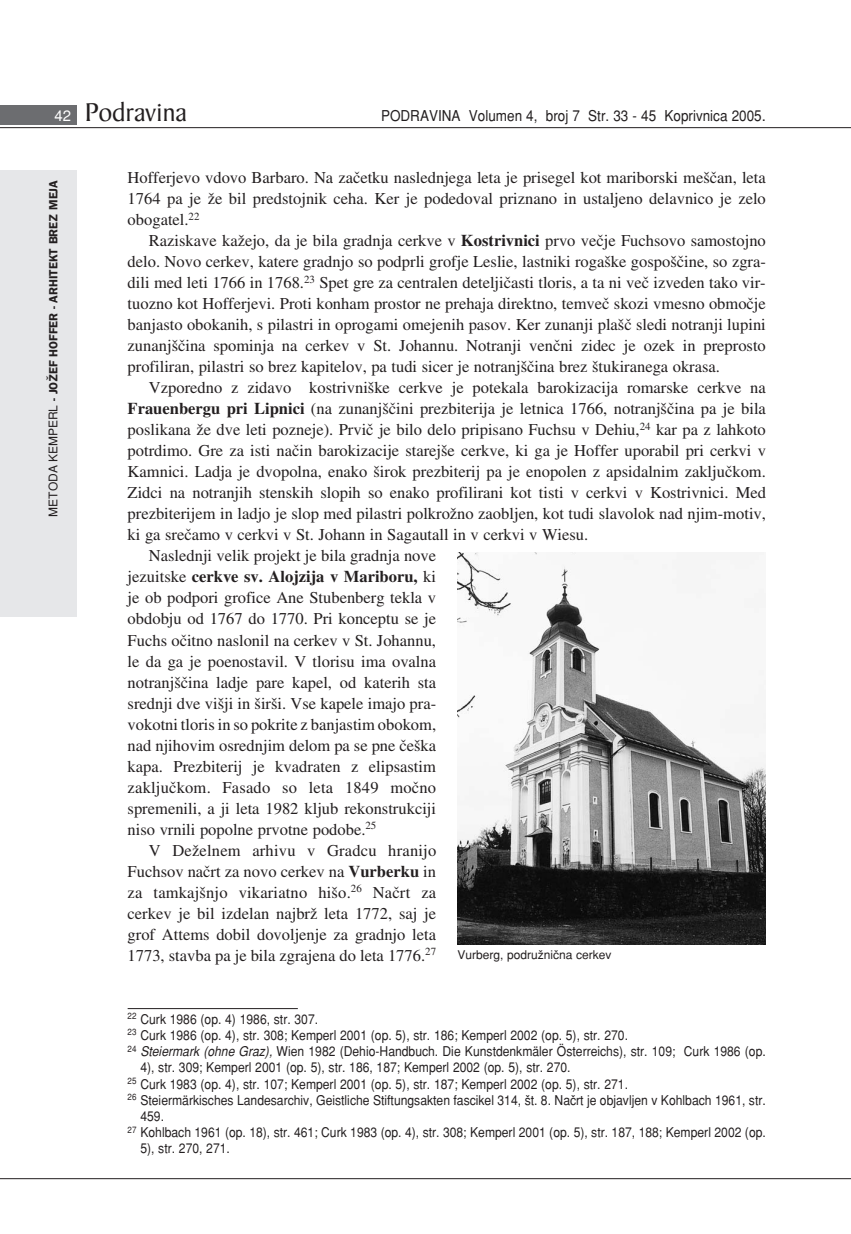
<style>
.page{position:relative;width:851px;height:1234px;background:#fff}
.page>*{position:absolute;margin:0;border:0;box-sizing:border-box;transform-origin:0 0}
.t1{font:500 27.6px "MER Baker Signet";color:#231f20}
.t2{font:500 16.5px/21px "MER Times";color:#231f20;text-align:justify}
.t3{font:700 16.5px "MER Times";color:#231f20}
.t4{font:500 15px "MER Helvetica";color:#231f20;scale:.9 1}
.t5{font:500 13.5px "MER Helvetica";color:#231f20;scale:.9 1}
.t6{font:700 12px "MER Franklin Gothic";letter-spacing:-.005em;color:#231f20}
.t7{font:500 12px "MER Helvetica";color:#231f20}
.s1{font-family:"MER Helvetica";font-size:15px;color:#fff}
.s2{font-family:"MER Helvetica";font-weight:500}
.s3{font-weight:700}
.s4{font-weight:500}
.s5{font-style:italic}
</style>
<div class="page">
<div style="left:0;top:105px;width:77px;height:19px;background:#6c6d70"></div>
<hr style="left:0;top:127px;width:850px;height:1px;background:#231f20">
<hr style="left:0;top:1177px;width:850px;height:1px;background:#231f20">
<div style="left:0;top:170px;width:77px;height:447px;background:#e6e7e9"></div>
<hr style="left:128px;top:1008px;width:170px;height:1px;background:#231f20">
<img style="left:457px;top:552px;width:308px;height:392px">
<h1 class="t1" style="left:55px;top:101px;width:134px"><span class="s1">42</span> Podravina</h1>
<p class="t4" style="left:381px;top:110px;width:429px">PODRAVINA Volumen 4, broj 7 Str. 33 - 45 Koprivnica 2005.</p>
<p class="t6" style="left:49px;top:516px;width:338px;rotate:-90deg"><span class="s2">METODA KEMPERL</span> - JOŽEF HOFFER - ARHITEKT BREZ MEJA</p>
<p class="t2" style="left:128px;top:169px;width:639px">Hofferjevo vdovo Barbaro. Na začetku naslednjega leta je prisegel kot mariborski meščan, leta 1764 pa je že bil predstojnik ceha. Ker je podedoval priznano in ustaljeno delavnico je zelo obogatel.<sup>22</sup></p>
<p class="t2" style="left:128px;top:232px;width:639px;text-indent:21px">Raziskave kažejo, da je bila gradnja cerkve v <span class="s3">Kostrivnici</span> prvo večje Fuchsovo samostojno delo. Novo cerkev, katere gradnjo so podprli grofje Leslie, lastniki rogaške gospoščine, so zgra&shy;di li med leti 1766 in 1768.<sup>23</sup> Spet gre za centralen deteljičasti tloris, a ta ni več izveden tako vir&shy;tuozno kot Hofferjevi. Proti konham prostor ne prehaja direktno, temveč skozi vmesno območje banjasto obokanih, s pilastri in oprogami omejenih pasov. Ker zunanji plašč sledi notranji lupini zunanjščina spominja na cerkev v St. Johannu. Notranji venčni zidec je ozek in preprosto profiliran, pilastri so brez kapitelov, pa tudi sicer je notranjščina brez štukiranega okrasa.</p>
<p class="t2" style="left:149px;top:379px;width:618px">Vzporedno z zidavo kostrivniške cerkve je potekala barokizacija romarske cerkve na</p>
<p class="t2" style="left:128px;top:400px;width:639px"><span class="s3">Frauenbergu pri Lipnici</span> (na zunanjščini prezbiterija je letnica 1766, notranjščina pa je bila</p>
<p class="t2" style="left:128px;top:421px;width:639px">poslikana že dve leti pozneje). Prvič je bilo delo pripisano Fuchsu v Dehiu,<sup>24</sup> kar pa z lahkoto</p>
<p class="t2" style="left:128px;top:442px;width:639px">potrdimo. Gre za isti način barokizacije starejše cerkve, ki ga je Hoffer uporabil pri cerkvi v</p>
<p class="t2" style="left:128px;top:463px;width:639px">Kamnici. Ladja je dvopolna, enako širok prezbiterij pa je enopolen z apsidalnim zaključkom.</p>
<p class="t2" style="left:128px;top:484px;width:639px">Zidci na notranjih stenskih slopih so enako profilirani kot tisti v cerkvi v Kostrivnici. Med</p>
<p class="t2" style="left:128px;top:505px;width:639px">prezbiterijem in ladjo je slop med pilastri polkrožno zaobljen, kot tudi slavolok nad njim-motiv,</p>
<p class="t2" style="left:128px;top:526px;width:462px">ki ga srečamo v cerkvi v St. Johann in Sagautall in v cerkvi v Wiesu.</p>
<p class="t2" style="left:149px;top:547px;width:289px">Naslednji velik projekt je bila gradnja nove</p>
<p class="t3" style="left:128px;top:571px;width:310px"><span class="s4">jezuitske</span> cerkve sv. Alojzija v Mariboru, <span class="s4">ki</span></p>
<p class="t2" style="left:128px;top:589px;width:310px">je ob podpori grofice Ane Stubenberg tekla v</p>
<p class="t2" style="left:128px;top:610px;width:310px">obdobju od 1767 do 1770. Pri konceptu se je</p>
<p class="t2" style="left:128px;top:631px;width:310px">Fuchs očitno naslonil na cerkev v St. Johannu,</p>
<p class="t2" style="left:128px;top:652px;width:310px">le da ga je poenostavil. V tlorisu ima ovalna</p>
<p class="t2" style="left:128px;top:673px;width:310px">no tranjščina ladje pare kapel, od katerih sta</p>
<p class="t2" style="left:128px;top:694px;width:310px">sred nji dve višji in širši. Vse kapele imajo pra-</p>
<p class="t2" style="left:128px;top:715px;width:310px">vokotni tloris in so pokrite z banjastim obokom,</p>
<p class="t2" style="left:128px;top:736px;width:310px">nad njihovim osrednjim delom pa se pne češka</p>
<p class="t2" style="left:128px;top:757px;width:310px">kapa. Prezbiterij je kvadraten z elipsastim</p>
<p class="t2" style="left:128px;top:778px;width:310px">zaključkom. Fasado so leta 1849 močno</p>
<p class="t2" style="left:128px;top:799px;width:310px">spremenili, a ji leta 1982 kljub rekonstrukciji</p>
<p class="t2" style="left:128px;top:820px;width:250px">niso vrnili popolne prvotne podobe.<sup>25</sup></p>
<p class="t2" style="left:149px;top:841px;width:289px">V Deželnem arhivu v Gradcu hranijo</p>
<p class="t2" style="left:128px;top:862px;width:310px">Fuchsov načrt za novo cerkev na <span class="s3">Vurberku</span> in</p>
<p class="t2" style="left:128px;top:883px;width:310px">za tamkajšnjo vikariatno hišo.<sup>26</sup> Načrt za</p>
<p class="t2" style="left:128px;top:904px;width:310px">cerkev je bil izdelan najbrž leta 1772, saj je</p>
<p class="t2" style="left:128px;top:925px;width:310px">grof Attems dobil dovoljenje za gradnjo leta</p>
<p class="t2" style="left:128px;top:946px;width:310px">1773, stavba pa je bila zgrajena do leta 1776.<sup>27</sup></p>
<p class="t7" style="left:457px;top:950px;width:156px">Vurberg, podružnična cerkev</p>
<p class="t5" style="left:128px;top:1013px;width:213px"><sup>22</sup> Curk 1986 (op. 4) 1986, str. 307.</p>
<p class="t5" style="left:128px;top:1029px;width:557px"><sup>23</sup> Curk 1986 (op. 4), str. 308; Kemperl 2001 (op. 5), str. 186; Kemperl 2002 (op. 5), str. 270.</p>
<p class="t5" style="left:128px;top:1045px;width:710px"><sup>24</sup> <span class="s5">Steiermark (ohne Graz),</span> Wien 1982 (Dehio-Handbuch. Die Kunstdenkmäler Österreichs), str. 109; Curk 1986 (op.</p>
<p class="t5" style="left:140px;top:1061px;width:479px">4), str. 309; Kemperl 2001 (op. 5), str. 186, 187; Kemperl 2002 (op. 5), str. 270.</p>
<p class="t5" style="left:128px;top:1078px;width:557px"><sup>25</sup> Curk 1983 (op. 4), str. 107; Kemperl 2001 (op. 5), str. 187; Kemperl 2002 (op. 5), str. 271.</p>
<p class="t5" style="left:128px;top:1094px;width:710px"><sup>26</sup> Steiermärkisches Landesarchiv, Geistliche Stiftungsakten fascikel 314, št. 8. Načrt je objavljen v Kohlbach 1961, str.</p>
<p class="t5" style="left:140px;top:1110px;width:28px">459.</p>
<p class="t5" style="left:128px;top:1126px;width:710px"><sup>27</sup> Kohlbach 1961 (op. 18), str. 461; Curk 1983 (op. 4), str. 308; Kemperl 2001 (op. 5), str. 187, 188; Kemperl 2002 (op.</p>
<p class="t5" style="left:140px;top:1142px;width:101px">5), str. 270, 271.</p>
</div>
